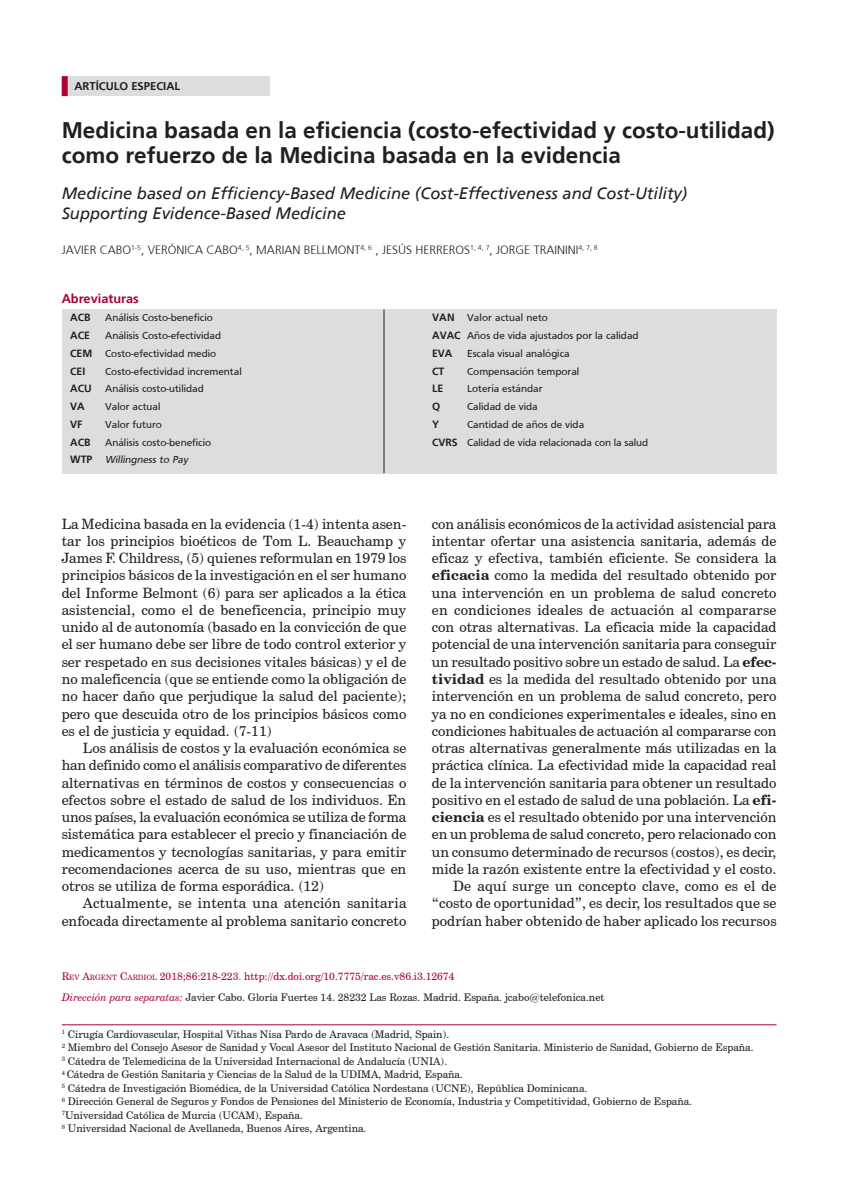
<style>
.page{position:relative;width:851px;height:1191px;background:#fff}
.page>*{position:absolute;margin:0;border:0;box-sizing:border-box;transform-origin:0 0}
.titulo{font:700 22.5px/25.5px "Frutiger";color:#231f20}
.titulo_inglés{font:italic 16.5px/19.5px "Frutiger";color:#231f20}
.texto{font:14.25px/17.2px "Century Schoolbook BT";color:#231f20;text-align:justify}
.texto1{font:14.25px/17.2px "Century Schoolbook BT";color:#231f20;text-align:justify}
.subtit2n{font:700 12.75px "Frutiger";color:#ab0333}
.autor{font:300 12px "Frutiger";color:#231f20}
.seccion{font:700 11.25px "Frutiger";color:#231f20}
.pie{font:10.5px "Century Schoolbook BT";color:#231f20}
.abreviat1{font:10.5px "Frutiger";color:#231f20}
.direccionp_separatas{font:10.5px "Century Schoolbook BT";color:#231f20}
.pie_-_color{font:10.5px "Century Schoolbook BT";color:#ab0333}
.pie_c_raya{font:10.5px "Century Schoolbook BT";color:#231f20}
.abreviat1-2{font:700 10.5px "Frutiger";color:#231f20}
.abreviat1-3{font:italic 10.5px "Frutiger";color:#231f20}
.s1{font-weight:700}
.s2{font-weight:700;font-style:normal}
.s3{font-style:inherit}
.s4{font-size:7.35px}
.s5{font-style:italic;color:#ab0333}
</style>
<div class="page">
<div style="left:62px;top:310px;width:714px;height:164px;background:#dcdddf"></div>
<div style="left:62px;top:76px;width:207px;height:20px;background:#dcdddf"></div>
<div style="left:62px;top:76px;width:6px;height:20px;background:#ab0333"></div>
<hr style="left:62px;top:1024px;width:714px;height:1px;background:#ab0333">
<hr style="left:383px;top:309px;width:1px;height:164px;background:#231f20">
<p class="seccion" style="left:74px;top:79px;width:107px">ARTÍCULO ESPECIAL</p>
<p class="titulo" style="left:62px;top:117px;width:714px">Medicina basada en la eficiencia (costo-efectividad y costo-utilidad) como refuerzo de la Medicina basada en la evidencia</p>
<p class="titulo_inglés" style="left:62px;top:184px;width:627px">Medicine based on Efficiency-Based Medicine (Cost-Effectiveness and Cost-Utility)<br>Supporting Evidence-Based Medicine</p>
<p class="autor" style="left:62px;top:243px;width:537px">JAVIER CABO<sup>1-5</sup>, VERÓNICA CABO<sup>4,</sup> <sup>5</sup>, MARIAN BELLMONT<sup>4,</sup> <sup>6</sup> , JESÚS HERREROS<sup>1,</sup> <sup>4,</sup> <sup>7</sup>, JORGE TRAININI<sup>4,</sup> <sup>7,</sup> <sup>8</sup></p>
<p class="subtit2n" style="left:62px;top:291px;width:79px">Abreviaturas</p>
<p class="abreviat1-2" style="left:70px;top:311px;width:22px">ACB</p>
<p class="abreviat1" style="left:105px;top:312px;width:109px">Análisis Costo-beneficio</p>
<p class="abreviat1-2" style="left:70px;top:329px;width:21px">ACE</p>
<p class="abreviat1" style="left:105px;top:329px;width:118px">Análisis Costo-efectividad</p>
<p class="abreviat1" style="left:70px;top:347px;width:148px"><span class="s1">CEM</span> Costo-efectividad medio</p>
<p class="abreviat1-2" style="left:70px;top:365px;width:17px">CEI</p>
<p class="abreviat1" style="left:105px;top:365px;width:138px">Costo-efectividad incremental</p>
<p class="abreviat1-2" style="left:70px;top:382px;width:23px">ACU</p>
<p class="abreviat1" style="left:105px;top:383px;width:100px">Análisis costo-utilidad</p>
<p class="abreviat1-2" style="left:70px;top:400px;width:16px">VA</p>
<p class="abreviat1" style="left:105px;top:400px;width:57px">Valor actual</p>
<p class="abreviat1-2" style="left:70px;top:418px;width:14px">VF</p>
<p class="abreviat1" style="left:105px;top:418px;width:58px">Valor futuro</p>
<p class="abreviat1-2" style="left:70px;top:436px;width:22px">ACB</p>
<p class="abreviat1" style="left:105px;top:436px;width:107px">Análisis costo-beneficio</p>
<p class="abreviat1-3" style="left:70px;top:454px;width:119px"><span class="s2">WT P</span> Willingness to Pay</p>
<p class="abreviat1" style="left:432px;top:312px;width:117px"><span class="s1">VAN</span> Valor actual neto</p>
<p class="abreviat1" style="left:432px;top:329px;width:208px"><span class="s1">AVAC</span> Años de vida ajustados por la calidad</p>
<p class="abreviat1-2" style="left:432px;top:347px;width:22px">EVA</p>
<p class="abreviat1" style="left:467px;top:347px;width:104px">Escala visual analógica</p>
<p class="abreviat1-2" style="left:432px;top:365px;width:14px">CT</p>
<p class="abreviat1" style="left:467px;top:365px;width:114px">Compensación temporal</p>
<p class="abreviat1-2" style="left:432px;top:382px;width:13px">LE</p>
<p class="abreviat1" style="left:467px;top:383px;width:77px">Lotería estándar</p>
<p class="abreviat1-2" style="left:432px;top:400px;width:10px">Q</p>
<p class="abreviat1" style="left:467px;top:400px;width:72px">Calidad de vida</p>
<p class="abreviat1-2" style="left:432px;top:418px;width:9px">Y</p>
<p class="abreviat1" style="left:467px;top:418px;width:119px">Cantidad de años de vida</p>
<p class="abreviat1" style="left:432px;top:436px;width:217px"><span class="s1">CVRS</span> Calidad de vida relacionada con la salud</p>
<p class="texto1" style="left:62px;top:515px;width:346px">La Medicina basada en la evidencia (1-4) intenta asen&shy;tar los principios bioéticos de Tom L. Beauchamp y James F. Childress, (5) quienes reformulan en 1979 los principios básicos de la investigación en el ser humano del Informe Belmont (6) para ser aplicados a la ética asistencial, como el de beneficencia, principio muy unido al de autonomía (basado en la convicción de que el ser humano debe ser libre de todo control exterior y ser respetado en sus decisiones vitales básicas) y el de no maleficencia (que se entiende como la obligación de no hacer daño que perjudique la salud del paciente); pero que descuida otro de los principios básicos como es el de justicia y equidad. (7-11)</p>
<p class="texto" style="left:62px;top:739px;width:346px;text-indent:21px">Los análisis de costos y la evaluación económica se han definido como el análisis comparativo de diferentes alternativas en términos de costos y consecuencias o efectos sobre el estado de salud de los individuos. En unos países, la evaluación económica se utiliza de forma sistemática para establecer el precio y financiación de medicamentos y tecnologías sanitarias, y para emitir recomendaciones acerca de su uso, mientras que en otros se utiliza de forma esporádica. (12)</p>
<p class="texto" style="left:62px;top:894px;width:346px;text-align:right">Actualmente, se intenta una atención sanitaria enfocada directamente al problema sanitario concreto</p>
<p class="texto" style="left:432px;top:515px;width:346px">con análisis económicos de la actividad asistencial para intentar ofertar una asistencia sanitaria, además de eficaz y efectiva, también eficiente. Se considera la <span class="s1">eficacia</span> como la medida del resultado obtenido por una intervención en un problema de salud concreto en condiciones ideales de actuación al compararse con otras alternativas. La eficacia mide la capacidad potencial de una intervención sanitaria para conseguir un resultado positivo sobre un estado de salud. La <span class="s1">efec&shy;tividad</span> es la medida del resultado obtenido por una intervención en un problema de salud concreto, pero ya no en condiciones experimentales e ideales, sino en condiciones habituales de actuación al compararse con otras alternativas generalmente más utilizadas en la práctica clínica. La efectividad mide la capacidad real de la intervención sanitaria para obtener un resultado positivo en el estado de salud de una población. La <span class="s1">efi&shy;ciencia</span> es el resultado obtenido por una intervención en un problema de salud concreto, pero relacionado con un consumo determinado de recursos (costos), es decir, mide la razón existente entre la efectividad y el costo.</p>
<p class="texto" style="left:432px;top:877px;width:346px;text-indent:21px">De aquí surge un concepto clave, como es el de “costo de oportunidad”, es decir, los resultados que se podrían haber obtenido de haber aplicado los recursos</p>
<p class="pie_-_color" style="left:62px;top:969px;width:394px"><span class="s3">R</span><span class="s4">EV</span> <span class="s3">A</span><span class="s4">RGENT</span> <span class="s3">C</span><span class="s4">ARDIOL</span> <span class="s3">2018;86:218-223.</span> http://dx.doi.org/10.7775/rac.es.v86.i3.12674</p>
<p class="direccionp_separatas" style="left:62px;top:991px;width:544px"><span class="s5">Dirección para separatas:</span> Javier Cabo. Gloria Fuertes 14. 28232 Las Rozas. Madrid. España. jcabo@telefonica.net</p>
<p class="pie_c_raya" style="left:62px;top:1027px;width:389px"><sup>1</sup> Cirugía Cardiovascular, Hospital Vithas Nisa Pardo de Aravaca (Madrid, Spain).</p>
<p class="pie" style="left:62px;top:1041px;width:693px"><sup>2</sup> Miembro del Consejo Asesor de Sanidad y Vocal Asesor del Instituto Nacional de Gestión Sanitaria. Ministerio de Sanidad, Gobierno de España.</p>
<p class="pie" style="left:62px;top:1054px;width:387px"><sup>3</sup> Cátedra de Telemedicina de la Universidad Internacional de Andalucía (UNIA).</p>
<p class="pie" style="left:62px;top:1068px;width:402px"><sup>4</sup> Cátedra de Gestión Sanitaria y Ciencias de la Salud de la UDIMA, Madrid, España.</p>
<p class="pie" style="left:62px;top:1081px;width:527px"><sup>5</sup> Cátedra de Investigación Biomédica, de la Universidad Católica Nordestana (UCNE), República Dominicana.</p>
<p class="pie" style="left:62px;top:1095px;width:632px"><sup>6</sup> Dirección General de Seguros y Fondos de Pensiones del Ministerio de Economía, Industria y Competitividad, Gobierno de España.</p>
<p class="pie" style="left:62px;top:1108px;width:243px"><sup>7</sup>Universidad Católica de Murcia (UCAM), España.</p>
<p class="pie" style="left:62px;top:1122px;width:306px"><sup>8</sup> Universidad Nacional de Avellaneda, Buenos Aires, Argentina.</p>
</div>
